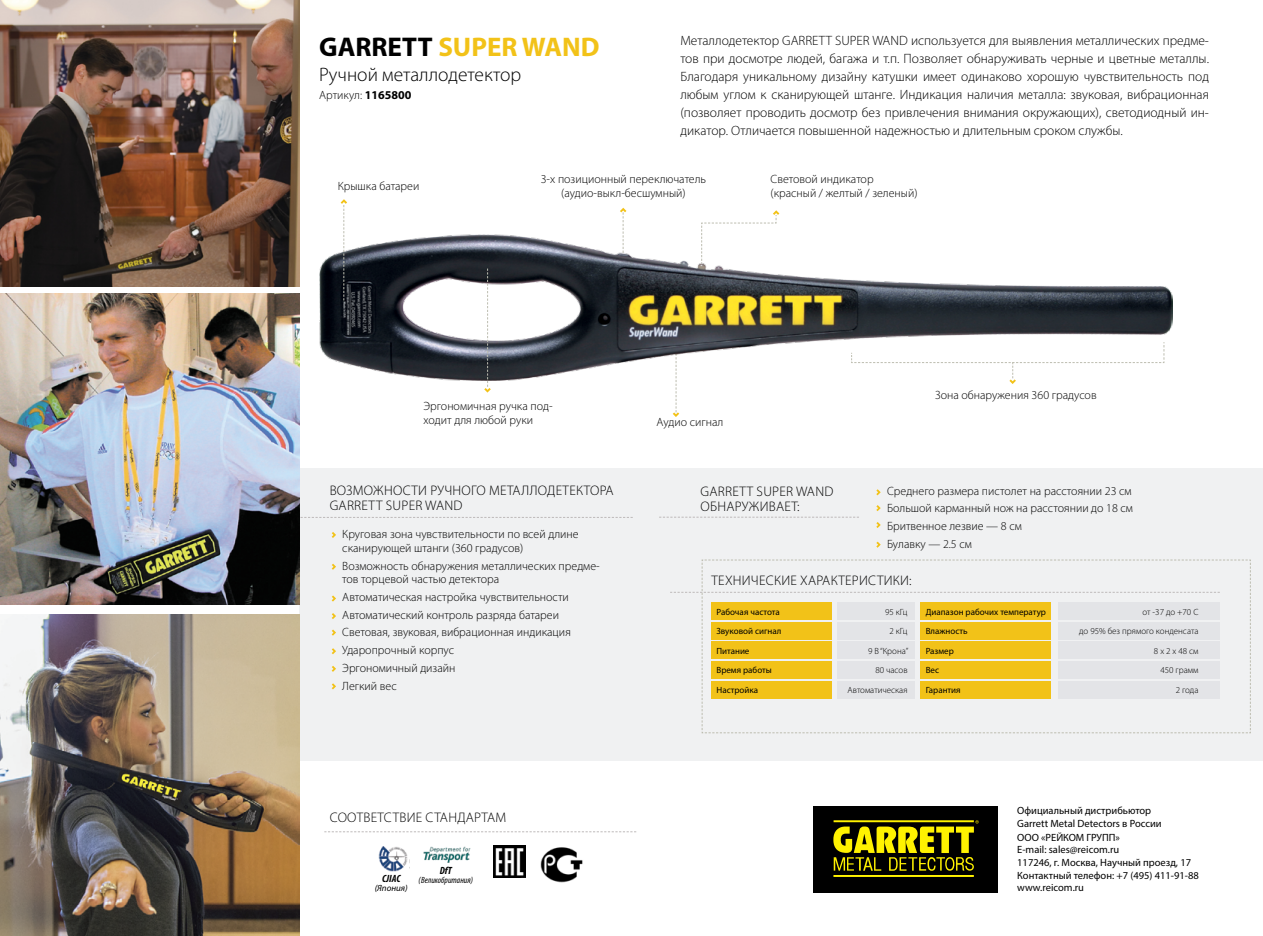
<style>
.page{position:relative;width:1263px;height:936px;background:#fff}
.page>*{position:absolute;margin:0;border:0;box-sizing:border-box;transform-origin:0 0}
.t1{font:700 27px "Myriad Pro";color:#f2c218}
.t2{font:300 19.5px "Myriad Pro";color:#000}
.t3{font:300 13.8px/15px "Myriad Pro";letter-spacing:.065em;color:#000}
.t4{font:300 13.8px "Myriad Pro";letter-spacing:.105em;color:#000}
.t5{font:300 13.8px/15px "Myriad Pro";letter-spacing:.02em;color:#000}
.t6{font:300 13.5px/18px "Myriad Pro";color:#000;text-align:justify}
.t7{font:300 12px/17.7px "Myriad Pro";color:#000}
.t8{font:10.5px/12.6px "Myriad Pro";color:#000}
.t9{font:italic 700 condensed 10.5px "Myriad Pro";color:#000}
.t10{font:9px/19.5px "Myriad Pro";color:#000}
.t11{font:300 9px/19.5px "Myriad Pro";color:#000;text-align:right}
.t12{font:italic condensed 9px "Myriad Pro";color:#000}
.t13{font:italic 9px "Myriad Pro";color:#000}
.s1{font-size:27.15px;color:#000}
.s2{font-weight:700}
</style>
<div class="page">
<div style="left:299px;top:468px;width:964px;height:292px;background:#f0f1f2"></div>
<svg style="left:332px;top:532px;width:4px;height:6px"></svg>
<svg style="left:332px;top:563px;width:4px;height:6px"></svg>
<svg style="left:332px;top:595px;width:4px;height:6px"></svg>
<svg style="left:332px;top:613px;width:4px;height:6px"></svg>
<svg style="left:332px;top:629px;width:4px;height:6px"></svg>
<svg style="left:332px;top:648px;width:4px;height:6px"></svg>
<svg style="left:332px;top:666px;width:4px;height:5px"></svg>
<svg style="left:332px;top:683px;width:4px;height:6px"></svg>
<svg style="left:620px;top:208px;width:6px;height:26px"></svg>
<svg style="left:701px;top:210px;width:78px;height:25px"></svg>
<svg style="left:673px;top:381px;width:6px;height:36px"></svg>
<svg style="left:299px;top:517px;width:334px;height:1px"></svg>
<svg style="left:670px;top:559px;width:581px;height:174px"></svg>
<div style="left:711px;top:602px;width:120px;height:17px;background:#f2c218"></div>
<div style="left:920px;top:602px;width:130px;height:17px;background:#f2c218"></div>
<div style="left:711px;top:641px;width:120px;height:18px;background:#f2c218"></div>
<div style="left:920px;top:641px;width:130px;height:18px;background:#f2c218"></div>
<div style="left:711px;top:622px;width:120px;height:17px;background:#f2c218"></div>
<div style="left:920px;top:622px;width:130px;height:17px;background:#f2c218"></div>
<div style="left:711px;top:661px;width:120px;height:17px;background:#f2c218"></div>
<div style="left:920px;top:661px;width:130px;height:17px;background:#f2c218"></div>
<div style="left:711px;top:681px;width:120px;height:17px;background:#f2c218"></div>
<div style="left:920px;top:681px;width:130px;height:17px;background:#f2c218"></div>
<div style="left:837px;top:602px;width:78px;height:17px;background:#e3e4e7"></div>
<div style="left:1058px;top:602px;width:162px;height:17px;background:#e3e4e7"></div>
<div style="left:837px;top:641px;width:78px;height:18px;background:#e3e4e7"></div>
<div style="left:1058px;top:641px;width:162px;height:18px;background:#e3e4e7"></div>
<div style="left:837px;top:622px;width:78px;height:17px;background:#e3e4e7"></div>
<div style="left:1058px;top:622px;width:162px;height:17px;background:#e3e4e7"></div>
<div style="left:837px;top:661px;width:78px;height:17px;background:#e3e4e7"></div>
<div style="left:1058px;top:661px;width:162px;height:17px;background:#e3e4e7"></div>
<div style="left:837px;top:681px;width:78px;height:17px;background:#e3e4e7"></div>
<div style="left:1058px;top:681px;width:162px;height:17px;background:#e3e4e7"></div>
<img style="left:378px;top:846px;width:30px;height:25px">
<img style="left:423px;top:846px;width:48px;height:17px">
<img style="left:494px;top:845px;width:32px;height:32px">
<img style="left:540px;top:847px;width:43px;height:36px">
<svg style="left:324px;top:831px;width:312px;height:1px"></svg>
<img style="left:319px;top:235px;width:854px;height:146px">
<svg style="left:341px;top:199px;width:6px;height:101px"></svg>
<svg style="left:484px;top:268px;width:7px;height:124px"></svg>
<svg style="left:851px;top:341px;width:314px;height:43px"></svg>
<svg style="left:659px;top:517px;width:200px;height:1px"></svg>
<img style="left:0;top:293px;width:299px;height:311px">
<img style="left:0;top:614px;width:299px;height:321px">
<img style="left:0;top:0;width:299px;height:287px">
<svg style="left:876px;top:489px;width:5px;height:6px"></svg>
<svg style="left:876px;top:505px;width:5px;height:6px"></svg>
<svg style="left:876px;top:522px;width:5px;height:6px"></svg>
<svg style="left:876px;top:541px;width:5px;height:6px"></svg>
<div style="left:813px;top:806px;width:185px;height:86px;background:#000"></div>
<svg style="left:833px;top:820px;width:146px;height:56px"></svg>
<h1 class="t1" style="left:319px;top:29px;width:282px"><span class="s1">GARRETT</span> SUPER WAND</h1>
<p class="t6" style="left:680px;top:32px;width:530px">МЕТАЛЛОДЕТЕКТОР GARRETT SUPER WAND ИСПОЛЬЗУЕТСЯ ДЛЯ ВЫЯВЛЕНИЯ МЕТАЛЛИЧЕСКИХ ПРЕДМЕ-ТОВ ПРИ ДОСМОТРЕ ЛЮДЕЙ, БАГАЖА И Т.П. ПОЗВОЛЯЕТ ОБНАРУЖИВАТЬ ЧЕРНЫЕ И ЦВЕТНЫЕ МЕТАЛЛЫ.<br>БЛАГОДАРЯ УНИКАЛЬНОМУ ДИЗАЙНУ КАТУШКИ ИМЕЕТ ОДИНАКОВО ХОРОШУЮ ЧУВСТВИТЕЛЬНОСТЬ ПОД ЛЮБЫМ УГЛОМ К СКАНИРУЮЩЕЙ ШТАНГЕ. ИНДИКАЦИЯ НАЛИЧИЯ МЕТАЛЛА: ЗВУКОВАЯ, ВИБРАЦИОННАЯ (ПОЗВОЛЯЕТ ПРОВОДИТЬ ДОСМОТР БЕЗ ПРИВЛЕЧЕНИЯ ВНИМАНИЯ ОКРУЖАЮЩИХ), СВЕТОДИОДНЫЙ ИН-ДИКАТОР. ОТЛИЧАЕТСЯ ПОВЫШЕННОЙ НАДЕЖНОСТЬЮ И ДЛИТЕЛЬНЫМ СРОКОМ СЛУЖБЫ.</p>
<h2 class="t2" style="left:319px;top:62px;width:204px">РУЧНОЙ МЕТАЛЛОДЕТЕКТОР</h2>
<p class="t7" style="left:319px;top:86px;width:94px">АРТИКУЛ: <span class="s2">1165800</span></p>
<p class="t7" style="left:338px;top:177px;width:83px">КРЫШКА БАТАРЕИ</p>
<p class="t7" style="left:541px;top:172px;width:167px;line-height:13.5px;text-align:center">3-Х ПОЗИЦИОННЫЙ ПЕРЕКЛЮЧАТЕЛЬ (АУДИО-ВЫКЛ-БЕСШУМНЫЙ)</p>
<p class="t7" style="left:770px;top:172px;width:148px;line-height:13.5px">СВЕТОВОЙ ИНДИКАТОР (КРАСНЫЙ / ЖЕЛТЫЙ / ЗЕЛЕНЫЙ)</p>
<p class="t7" style="left:423px;top:399px;width:131px;line-height:13.5px">ЭРГОНОМИЧНАЯ РУЧКА ПОД-<br>ХОДИТ ДЛЯ ЛЮБОЙ РУКИ</p>
<p class="t7" style="left:657px;top:413px;width:68px">АУДИО СИГНАЛ</p>
<p class="t7" style="left:935px;top:386px;width:163px">ЗОНА ОБНАРУЖЕНИЯ 360 ГРАДУСОВ</p>
<p class="t3" style="left:330px;top:483px;width:284px">ВОЗМОЖНОСТИ РУЧНОГО МЕТАЛЛОДЕТЕКТОРА<br>GARRETT SUPER WAND</p>
<p class="t7" style="left:342px;top:527px;width:238px;line-height:13.5px">КРУГОВАЯ ЗОНА ЧУВСТВИТЕЛЬНОСТИ ПО ВСЕЙ ДЛИНЕ<br>СКАНИРУЮЩЕЙ ШТАНГИ (360 ГРАДУСОВ)</p>
<p class="t7" style="left:342px;top:558px;width:259px;line-height:13.5px">ВОЗМОЖНОСТЬ ОБНАРУЖЕНИЯ МЕТАЛЛИЧЕСКИХ ПРЕДМЕ-<br>ТОВ ТОРЦЕВОЙ ЧАСТЬЮ ДЕТЕКТОРА</p>
<p class="t7" style="left:342px;top:588px;width:230px">АВТОМАТИЧЕСКАЯ НАСТРОЙКА ЧУВСТВИТЕЛЬНОСТИ<br>АВТОМАТИЧЕСКИЙ КОНТРОЛЬ РАЗРЯДА БАТАРЕИ<br>СВЕТОВАЯ, ЗВУКОВАЯ, ВИБРАЦИОННАЯ ИНДИКАЦИЯ<br>УДАРОПРОЧНЫЙ КОРПУС<br>ЭРГОНОМИЧНЫЙ ДИЗАЙН<br>ЛЕГКИЙ ВЕС</p>
<p class="t3" style="left:330px;top:810px;width:10px">СОО</p>
<p class="t4" style="left:357px;top:809px;width:141px">ТВЕТСТВИ Е СТАНДАРТАМ</p>
<p class="t9" style="left:382px;top:871px;width:20px">CJIAC</p>
<p class="t13" style="left:375px;top:882px;width:35px">(Япония)</p>
<p class="t9" style="left:440px;top:863px;width:14px">DfT</p>
<p class="t12" style="left:418px;top:874px;width:56px">(Великобритания)</p>
<p class="t5" style="left:700px;top:484px;width:116px">GARRETT SUPER WAND<br>ОБНАРУЖИВАЕТ:</p>
<p class="t7" style="left:887px;top:481px;width:247px">СРЕДНЕГО РАЗМЕРА ПИСТОЛЕТ НА РАССТОЯНИИ 23 СМ<br>БОЛЬШОЙ КАРМАННЫЙ НОЖ НА РАССТОЯНИИ ДО 18 СМ<br>БРИТВЕННОЕ ЛЕЗВИЕ — 8 СМ<br>БУЛАВКУ — 2.5 СМ</p>
<p class="t4" style="left:711px;top:572px;width:202px">ТЕХНИЧЕСКИЕ ХАРАКТЕРИСТИКИ:</p>
<p class="t10" style="left:716px;top:601px;width:66px">Рабочая частота<br>Звуковой сигнал<br>Питание<br>Время работы<br>Настройка</p>
<p class="t10" style="left:926px;top:601px;width:122px">Диапазон рабочих температур<br>Влажность<br>Размер<br>Вес<br>Гарантия</p>
<p class="t11" style="left:847px;top:601px;width:62px">95 КГЦ<br>2 КГЦ<br>9 В “КРОНА”<br>80 ЧАСОВ<br>АВТОМАТИЧЕСКАЯ</p>
<p class="t11" style="left:1079px;top:601px;width:121px">ОТ -37 ДО +70 C<br>ДО 95% БЕЗ ПРЯМОГО КОНДЕНСАТА<br>8 Х 2 Х 48 СМ<br>450 ГРАММ<br>2 ГОДА</p>
<p class="t8" style="left:1017px;top:804px;width:146px">Официальный дистрибьютор<br>Garrett Metal Detectors в России</p>
<p class="t8" style="left:1017px;top:830px;width:183px">ООО «РЕЙКОМ ГРУПП»<br>E-mail: sales@reicom.ru<br>117246, г. Москва, Научный проезд, 17<br>Контактный телефон: +7 (495) 411-91-88 www.reicom.ru</p>
</div>
